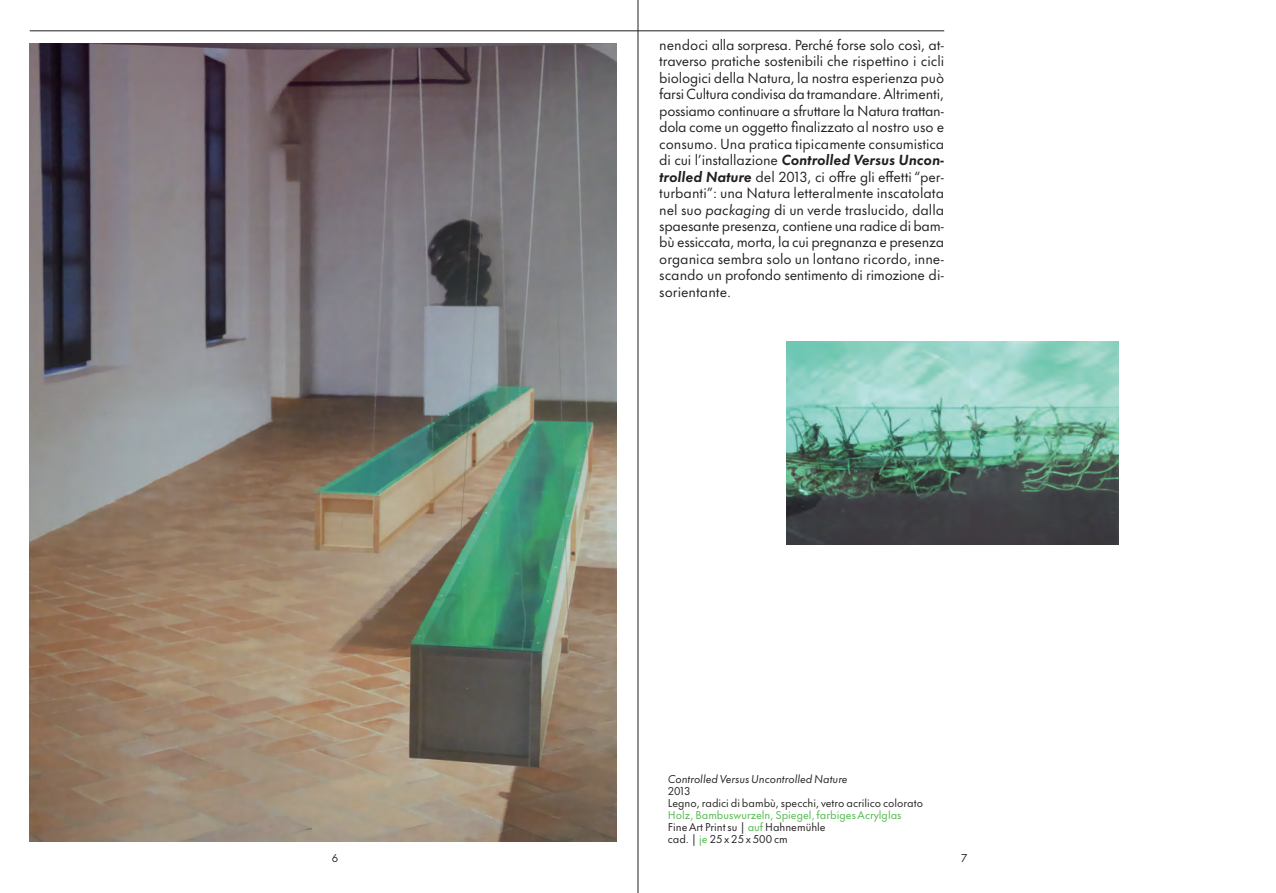
<style>
.page{position:relative;width:1276px;height:893px;background:#fff}
.page>*{position:absolute;margin:0;border:0;box-sizing:border-box;transform-origin:0 0}
.t1{font:13.5px/16.5px "Futura Now Text";letter-spacing:-.02em;color:#231f20;text-align:justify}
.t2{font:10.5px/12px "Futura Now Text";color:#4cb848}
.t3{font:10.5px/12px "Futura Now Text";color:#231f20}
.t4{font:italic 10.5px "Futura Now Text";color:#231f20}
.s1{font-weight:700;font-style:italic}
.s2{font-style:italic}
.s3{color:#231f20}
</style>
<div class="page">
<hr style="left:638px;top:0;width:1px;height:893px;background:#231f20">
<img style="left:30px;top:44px;width:587px;height:798px">
<img style="left:787px;top:341px;width:331px;height:203px">
<hr style="left:30px;top:31px;width:914px;height:1px;background:#231f20">
<p class="t1" style="left:659px;top:35px;width:286px">nendoci alla sorpresa. Perché forse solo così, at&shy;traverso pratiche sostenibili che rispettino i cicli biologici della Natura, la nostra esperienza può farsi Cultura condivisa da tramandare. Altrimenti, possiamo continuare a sfruttare la Natura trattan&shy;dola come un oggetto finalizzato al nostro uso e consumo. Una pratica tipicamente consumistica di cui l’installazione <span class="s1">Controlled Versus Uncon&shy;trolled Nature</span> del 2013, ci offre gli effetti “per&shy;turbanti”: una Natura letteralmente inscatolata nel suo <span class="s2">packaging</span> di un verde traslucido, dalla spaesante presenza, contiene una radice di bam&shy;bù essiccata, morta, la cui pregnanza e presenza organica sembra solo un lontano ricordo, inne&shy;scando un profondo sentimento di rimozione di&shy;sorientante.</p>
<p class="t4" style="left:668px;top:771px;width:181px">Controlled Versus Uncontrolled Nature</p>
<p class="t3" style="left:668px;top:785px;width:257px">2013<br>Legno, radici di bambù, specchi, vetro acrilico colorato</p>
<p class="t2" style="left:668px;top:809px;width:235px">Holz, Bambuswurzeln, Spiegel, farbiges Acrylglas<br><span class="s3">Fine Art Print su |</span> auf <span class="s3">Hahnemühle<br>cad. |</span> je <span class="s3">25 x 25 x 500 cm</span></p>
<p class="t3" style="left:332px;top:851px;width:8px">6</p>
<p class="t3" style="left:961px;top:852px;width:8px">7</p>
</div>
